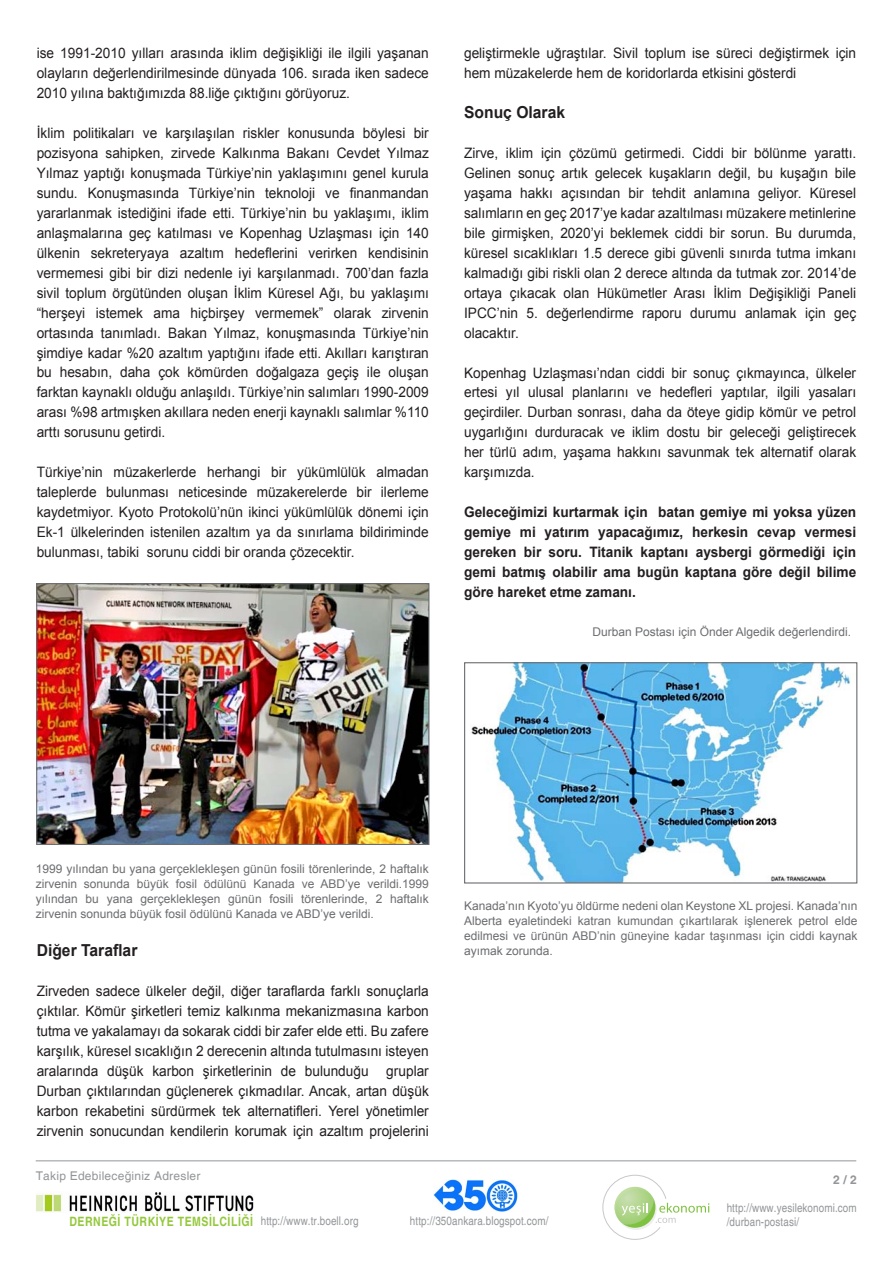
<style>
.page{position:relative;width:893px;height:1263px;background:#fff}
.page>*{position:absolute;margin:0;border:0;box-sizing:border-box;transform-origin:0 0}
.t1{font:700 16.5px "Arial";color:#231f20;scale:.95 1}
.t2{font:14.4px/20px "Arial";color:#231f20;text-align:justify;scale:.95 1}
.t3{font:700 14.4px/20px "Arial";color:#231f20;text-align:justify;scale:.95 1}
.t4{font:700 condensed 12.9px "Helvetica";letter-spacing:.04em;color:#94c83c}
.t5{font:12px/15px "Arial";color:#6c6d70;text-align:justify}
.t6{font:condensed 12px/14.4px "Helvetica";letter-spacing:.01em;color:#939598}
.t7{font:12px "Helvetica";letter-spacing:.02em;color:#939598}
.t8{font:700 12px "Helvetica";color:#939598}
</style>
<div class="page">
<hr style="left:36px;top:1160px;width:820px;height:1px;background:#939598">
<img style="left:433px;top:1179px;width:84px;height:32px">
<img style="left:36px;top:1192px;width:218px;height:20px">
<svg style="left:602px;top:1175px;width:107px;height:65px"></svg>
<img style="left:38px;top:585px;width:389px;height:258px">
<div style="left:36px;top:583px;width:393px;height:262px;border:1px solid #6c6d70"></div>
<img style="left:471px;top:664px;width:380px;height:217px">
<div style="left:464px;top:662px;width:393px;height:221px;border:1px solid #6c6d70"></div>
<p class="t2" style="left:37px;top:43px;width:414px">ise 1991-2010 yılları arasında iklim değişikliği ile ilgili yaşanan olayların değerlendirilmesinde dünyada 106. sırada iken sadece 2010 yılına baktığımızda 88.liğe çıktığını görüyoruz.</p>
<p class="t2" style="left:37px;top:123px;width:414px">İklim politikaları ve karşılaşılan riskler konusunda böylesi bir pozisyona sahipken, zirvede Kalkınma Bakanı Cevdet Yılmaz Yılmaz yaptığı konuşmada Türkiye’nin yaklaşımını genel kurula sundu. Konuşmasında Türkiye’nin teknoloji ve finanmandan yararlanmak istediğini ifade etti. Türkiye’nin bu yaklaşımı, iklim anlaşmalarına geç katılması ve Kopenhag Uzlaşması için 140 ülkenin sekreteryaya azaltım hedeflerini verirken kendisinin vermemesi gibi bir dizi nedenle iyi karşılanmadı. 700’dan fazla sivil toplum örgütünden oluşan İklim Küresel Ağı, bu yaklaşımı “herşeyi istemek ama hiçbirşey vermemek” olarak zirvenin ortasında tanımladı. Bakan Yılmaz, konuşmasında Türkiye’nin şimdiye kadar %20 azaltım yaptığını ifade etti. Akılları karıştıran bu hesabın, daha çok kömürden doğalgaza geçiş ile oluşan farktan kaynaklı olduğu anlaşıldı. Türkiye’nin salımları 1990-2009 arası %98 artmışken akıllara neden enerji kaynaklı salımlar %110 arttı sorusunu getirdi.</p>
<p class="t2" style="left:37px;top:462px;width:414px">Türkiye’nin müzakerlerde herhangi bir yükümlülük almadan taleplerde bulunması neticesinde müzakerelerde bir ilerleme kaydetmiyor. Kyoto Protokolü’nün ikinci yükümlülük dönemi için Ek-1 ülkelerinden istenilen azaltım ya da sınırlama bildiriminde bulunması, tabiki sorunu ciddi bir oranda çözecektir.</p>
<p class="t2" style="left:464px;top:43px;width:414px">geliştirmekle uğraştılar. Sivil toplum ise süreci değiştirmek için hem müzakelerde hem de koridorlarda etkisini gösterdi</p>
<p class="t1" style="left:464px;top:101px;width:108px">Sonuç Olarak</p>
<p class="t2" style="left:464px;top:143px;width:414px">Zirve, iklim için çözümü getirmedi. Ciddi bir bölünme yarattı.<br>Gelinen sonuç artık gelecek kuşakların değil, bu kuşağın bile yaşama hakkı açısından bir tehdit anlamına geliyor. Küresel salımların en geç 2017’ye kadar azaltılması müzakere metinlerine bile girmişken, 2020’yi beklemek ciddi bir sorun. Bu durumda, küresel sıcaklıkları 1.5 derece gibi güvenli sınırda tutma imkanı kalmadığı gibi riskli olan 2 derece altında da tutmak zor. 2014’de ortaya çıkacak olan Hükümetler Arası İklim Değişikliği Paneli IPCC’nin 5. değerlendirme raporu durumu anlamak için geç olacaktır.</p>
<p class="t2" style="left:464px;top:363px;width:414px">Kopenhag Uzlaşması’ndan ciddi bir sonuç çıkmayınca, ülkeler ertesi yıl ulusal planlarını ve hedefleri yaptılar, ilgili yasaları geçirdiler. Durban sonrası, daha da öteye gidip kömür ve petrol uygarlığını durduracak ve iklim dostu bir geleceği geliştirecek her türlü adım, yaşama hakkını savunmak tek alternatif olarak karşımızda.</p>
<p class="t3" style="left:464px;top:502px;width:414px">Geleceğimizi kurtarmak için batan gemiye mi yoksa yüzen gemiye mi yatırım yapacağımız, herkesin cevap vermesi gereken bir soru. Titanik kaptanı aysbergi görmediği için gemi batmış olabilir ama bugün kaptana göre değil bilime göre hareket etme zamanı.</p>
<p class="t5" style="left:592px;top:624px;width:260px">Durban Postası için Önder Algedik değerlendirdi.</p>
<p class="t5" style="left:36px;top:861px;width:395px">1999 yılından bu yana gerçeklekleşen günün fosili törenlerinde, 2 haftalık zirvenin sonunda büyük fosil ödülünü Kanada ve ABD’ye verildi.1999 yılından bu yana gerçeklekleşen günün fosili törenlerinde, 2 haftalık zirvenin sonunda büyük fosil ödülünü Kanada ve ABD’ye verildi.</p>
<p class="t1" style="left:37px;top:939px;width:108px">Diğer Taraflar</p>
<p class="t2" style="left:37px;top:981px;width:414px">Zirveden sadece ülkeler değil, diğer taraflarda farklı sonuçlarla çıktılar. Kömür şirketleri temiz kalkınma mekanizmasına karbon tutma ve yakalamayı da sokarak ciddi bir zafer elde etti. Bu zafere karşılık, küresel sıcaklığın 2 derecenin altında tutulmasını isteyen aralarında düşük karbon şirketlerinin de bulunduğu gruplar Durban çıktılarından güçlenerek çıkmadılar. Ancak, artan düşük karbon rekabetini sürdürmek tek alternatifleri. Yerel yönetimler zirvenin sonucundan kendilerin korumak için azaltım projelerini</p>
<p class="t7" style="left:36px;top:1169px;width:166px">Takip Edebileceğiniz Adresler</p>
<p class="t5" style="left:464px;top:898px;width:395px">Kanada’nın Kyoto’yu öldürme nedeni olan Keystone XL projesi. Kanada’nın Alberta eyaletindeki katran kumundan çıkartılarak işlenerek petrol elde edilmesi ve ürünün ABD’nin güneyine kadar taşınması için ciddi kaynak ayımak zorunda.</p>
<p class="t8" style="left:833px;top:1172px;width:25px">2 / 2</p>
<p class="t4" style="left:69px;top:1214px;width:185px">DERNEĞİ TÜRKİYE TEMSİLCİLİĞİ</p>
<p class="t6" style="left:261px;top:1214px;width:99px">http://www.tr.boell.org</p>
<p class="t6" style="left:410px;top:1214px;width:140px">http://350ankara.blogspot.com/</p>
<p class="t6" style="left:727px;top:1200px;width:131px">http://www.yesilekonomi.com /durban-postasi/</p>
</div>
